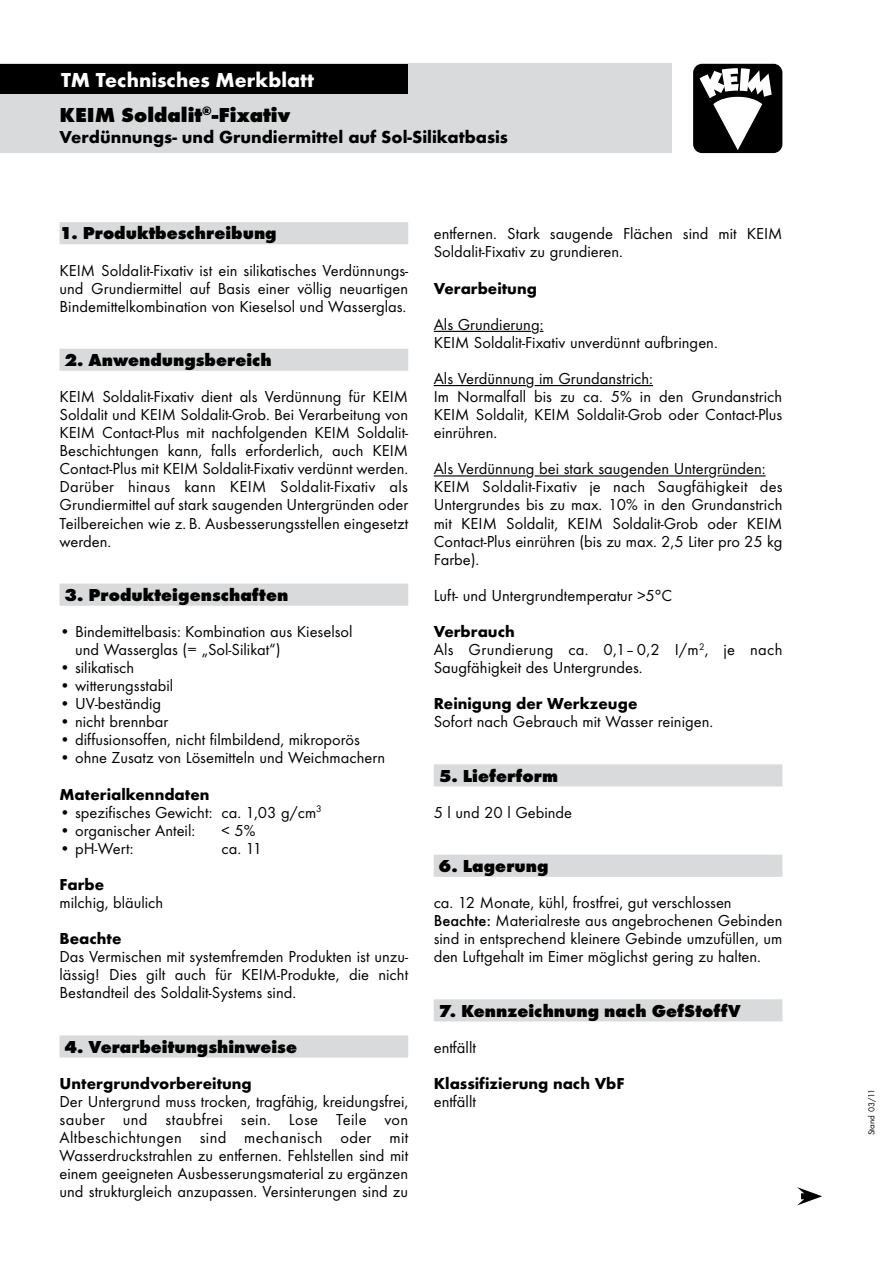
<style>
.page{position:relative;width:893px;height:1263px;background:#fff}
.page>*{position:absolute;margin:0;border:0;box-sizing:border-box;transform-origin:0 0}
.t1{font:700 21px "Futura T";color:#fff}
.t2{font:800 21px "Futura T";color:#000}
.t3{font:800 18px "Futura T";color:#000}
.t4{font:700 18px "Futura T";color:#000}
.t5{font:16.5px/18px "Futura T";color:#000}
.t6{font:700 16.5px "Futura T";color:#000}
.t7{font:9px "Futura T";color:#000}
.s1{font-weight:700}
.s2{font-weight:500}
</style>
<div class="page">
<div style="left:0;top:64px;width:64px;height:89px;background:#d9dadb"></div>
<div style="left:0;top:64px;width:64px;height:30px;background:#000"></div>
<div style="left:60px;top:64px;width:612px;height:89px;background:#d9dadb"></div>
<div style="left:60px;top:64px;width:348px;height:30px;background:#000"></div>
<div style="left:693px;top:64px;width:89px;height:89px;background:#000;border-radius:9px"></div>
<svg style="left:699px;top:68px;width:73px;height:82px"></svg>
<hr style="left:434px;top:331px;width:97px;height:1px;background:#000">
<hr style="left:434px;top:385px;width:92px;height:1px;background:#000">
<hr style="left:535px;top:385px;width:118px;height:1px;background:#000">
<hr style="left:434px;top:475px;width:92px;height:1px;background:#000">
<hr style="left:535px;top:475px;width:85px;height:1px;background:#000">
<hr style="left:629px;top:475px;width:79px;height:1px;background:#000">
<hr style="left:717px;top:475px;width:49px;height:1px;background:#000">
<div style="left:434px;top:764px;width:348px;height:22px;background:#d9dadb"></div>
<div style="left:434px;top:855px;width:348px;height:22px;background:#d9dadb"></div>
<div style="left:434px;top:999px;width:348px;height:22px;background:#d9dadb"></div>
<div style="left:60px;top:222px;width:348px;height:22px;background:#d9dadb"></div>
<div style="left:60px;top:349px;width:348px;height:22px;background:#d9dadb"></div>
<div style="left:60px;top:584px;width:348px;height:22px;background:#d9dadb"></div>
<div style="left:60px;top:1035px;width:348px;height:22px;background:#d9dadb"></div>
<svg style="left:797px;top:1187px;width:25px;height:18px"></svg>
<p class="t1" style="left:61px;top:67px;width:254px">TM Technisches Merkblatt</p>
<p class="t2" style="left:60px;top:102px;width:232px">KEIM Soldalit<sup>®</sup>-Fixativ</p>
<p class="t4" style="left:60px;top:126px;width:450px">Verdünnungs- und Grundiermittel auf Sol-Silikatbasis</p>
<p class="t3" style="left:60px;top:223px;width:219px">1. Produktbeschreibung</p>
<p class="t5" style="left:60px;top:261px;width:350px;text-align:justify">KEIM SoldaIit-Fixativ ist ein silikatisches Verdünnungs&shy;und Grundiermittel auf Basis einer völlig neuartigen Bindemittelkombination von Kieselsol und Wasserglas.</p>
<p class="t3" style="left:64px;top:349px;width:209px">2. Anwendungsbereich</p>
<p class="t5" style="left:60px;top:387px;width:350px;text-align:justify">KEIM Soldalit-Fixativ dient als Verdünnung für KEIM Soldalit und KEIM Soldalit-Grob. Bei Verarbeitung von KEIM Contact-Plus mit nachfolgenden KEIM Soldalit-Beschichtungen kann, falls erforderlich, auch KEIM Contact-Plus mit KEIM Soldalit-Fixativ verdünnt werden.<br>Darüber hinaus kann KEIM Soldalit-Fixativ als Grundiermittel auf stark saugenden Untergründen oder Teilbereichen wie z. B. Ausbesserungsstellen eingesetzt werden.</p>
<p class="t3" style="left:64px;top:584px;width:225px">3. Produkteigenschaften</p>
<p class="t5" style="left:75px;top:622px;width:279px;text-indent:-16px">• Bindemittelbasis: Kombination aus Kieselsol und Wasserglas (= „Sol-Silikat“)</p>
<p class="t5" style="left:60px;top:658px;width:76px">• silikatisch</p>
<p class="t5" style="left:60px;top:676px;width:115px">• witterungsstabil</p>
<p class="t5" style="left:60px;top:695px;width:103px">• UV-beständig</p>
<p class="t5" style="left:60px;top:713px;width:110px">• nicht brennbar</p>
<p class="t5" style="left:60px;top:731px;width:302px">• diffusionsoffen, nicht filmbildend, mikroporös</p>
<p class="t5" style="left:60px;top:749px;width:327px">• ohne Zusatz von Lösemitteln und Weichmachern</p>
<p class="t6" style="left:60px;top:784px;width:152px">Materialkenndaten</p>
<p class="t5" style="left:60px;top:803px;width:264px">• spezifisches Gewicht: ca. 1,03 g/cm<sup>3</sup></p>
<p class="t5" style="left:60px;top:821px;width:137px">• organischer Anteil:</p>
<p class="t5" style="left:222px;top:821px;width:35px">&lt; 5%</p>
<p class="t5" style="left:60px;top:839px;width:76px">• pH-Wert:</p>
<p class="t5" style="left:222px;top:839px;width:42px">ca. 11</p>
<p class="t6" style="left:60px;top:875px;width:46px">Farbe</p>
<p class="t5" style="left:60px;top:893px;width:105px">milchig, bläulich</p>
<p class="t6" style="left:60px;top:929px;width:64px">Beachte</p>
<p class="t5" style="left:60px;top:948px;width:350px;text-align:justify">Das Vermischen mit systemfremden Produkten ist unzu&shy;lässig! Dies gilt auch für KEIM-Produkte, die nicht Bestandteil des Soldalit-Systems sind.</p>
<p class="t3" style="left:64px;top:1036px;width:234px">4. Verarbeitungshinweise</p>
<p class="t6" style="left:60px;top:1073px;width:194px">Untergrundvorbereitung</p>
<p class="t5" style="left:60px;top:1092px;width:350px;text-align:justify">Der Untergrund muss trocken, tragfähig, kreidungsfrei, sauber und staubfrei sein. Lose Teile von Altbeschichtungen sind mechanisch oder mit Wasserdruckstrahlen zu entfernen. Fehlstellen sind mit einem geeigneten Ausbesserungsmaterial zu ergänzen und strukturgleich anzupassen. Versinterungen sind zu</p>
<p class="t5" style="left:434px;top:225px;width:350px">entfernen. Stark saugende Flächen sind mit KEIM<br>Soldalit-Fixativ zu grundieren.</p>
<p class="t6" style="left:434px;top:278px;width:105px">Verarbeitung</p>
<p class="t5" style="left:434px;top:315px;width:286px">Als Grundierung:<br>KEIM Soldalit-Fixativ unverdünnt aufbringen.</p>
<p class="t5" style="left:434px;top:369px;width:350px">Als Verdünnung im Grundanstrich:<br>Im Normalfall bis zu ca. 5% in den Grundanstrich KEIM Soldalit, KEIM Soldalit-Grob oder Contact-Plus einrühren.</p>
<p class="t5" style="left:434px;top:460px;width:350px">Als Verdünnung bei stark saugenden Untergründen:<br>KEIM Soldalit-Fixativ je nach Saugfähigkeit des Untergrundes bis zu max. 10% in den Grundanstrich mit KEIM Soldalit, KEIM Soldalit-Grob oder KEIM Contact-Plus einrühren (bis zu max. 2,5 Liter pro 25 kg Farbe).</p>
<p class="t5" style="left:434px;top:586px;width:240px">Luft- und Untergrundtemperatur &gt;5°C</p>
<p class="t5" style="left:434px;top:622px;width:350px"><span class="s1">Verbrauch<br></span>Als Grundierung ca. 0,1–0,2 I/m<sup>2</sup>, je nach<br>Saugfähigkeit des Untergrundes.</p>
<p class="t6" style="left:434px;top:694px;width:205px">Reinigung der Werkzeuge</p>
<p class="t5" style="left:434px;top:713px;width:281px">Sofort nach Gebrauch mit Wasser reinigen.</p>
<p class="t3" style="left:439px;top:765px;width:121px">5. Lieferform</p>
<p class="t5" style="left:434px;top:803px;width:140px">5 l und 20 l Gebinde</p>
<p class="t3" style="left:439px;top:855px;width:111px">6. Lagerung</p>
<p class="t5" style="left:434px;top:893px;width:350px">ca. 12 Monate, kühl, frostfrei, gut verschlossen <span class="s2">Beachte:</span> Materialreste aus angebrochenen Gebinden sind in entsprechend kleinere Gebinde umzufüllen, um den Luftgehalt im Eimer möglichst gering zu halten.</p>
<p class="t3" style="left:439px;top:1000px;width:304px">7. Kennzeichnung nach GefStoffV</p>
<p class="t5" style="left:434px;top:1038px;width:44px">entfällt</p>
<p class="t6" style="left:434px;top:1073px;width:192px">Klassifizierung nach VbF</p>
<p class="t5" style="left:434px;top:1092px;width:44px">entfällt</p>
<p class="t7" style="left:866px;top:1135px;width:48px;rotate:-90deg">Stand 03/11</p>
</div>
